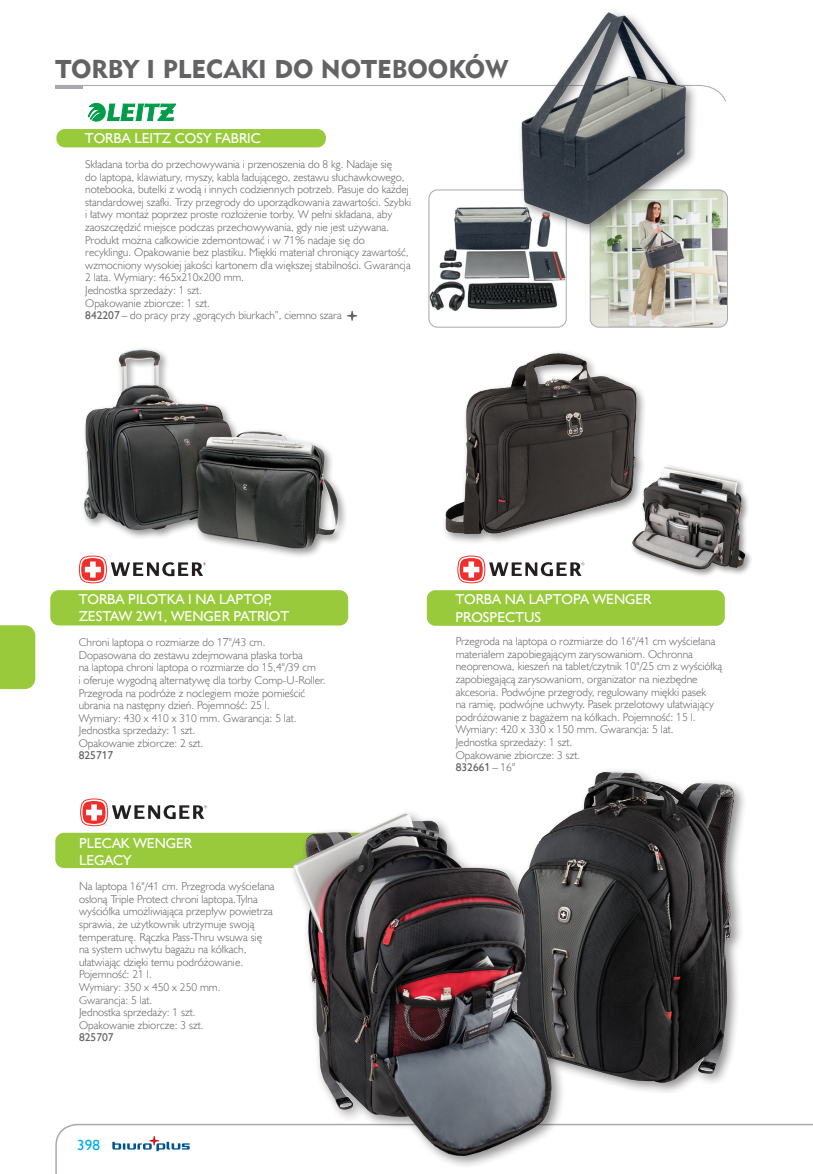
<style>
.page{position:relative;width:813px;height:1174px;background:#fff}
.page>*{position:absolute;margin:0;border:0;box-sizing:border-box;transform-origin:0 0}
.SPIS_TRŚCI_OK{font:25.65px "Geometric 415 Blk EU";color:#636366}
.t1{font:15px "Humanst 521 EU";color:#00aeef}
.opis_produktów{font:14.4px/17.2px "Humanst 521 EU";color:#fff}
.Nazwa_modułu_A{font:14.4px/17.2px "Humanst 521 EU";color:#fff}
.opis_produktów-2{font:11.4px/12.6px "Humanst 521 Lt EU";color:#636366}
.opis_produktów-3{font:11.4px "Humanst 521 EU";color:#636366}
.s1{font-family:"Humanst 521 EU"}
.s2{font-family:"Humanst 521 Lt EU"}
</style>
<div class="page">
<svg style="left:55px;top:1123px;width:757px;height:51px"></svg>
<svg style="left:112px;top:1136px;width:77px;height:15px"></svg>
<div style="left:0;top:625px;width:35px;height:64px;background:#99ca3b"></div>
<div style="left:441px;top:349px;width:206px;height:195px;background:#231f20;opacity:.5"></div>
<img style="left:441px;top:350px;width:202px;height:187px">
<div style="left:629px;top:464px;width:124px;height:113px;background:#231f20;opacity:.5"></div>
<img style="left:631px;top:467px;width:114px;height:103px">
<div style="left:426px;top:590px;width:298px;height:36px;background:#99ca3b;border-radius:9px"></div>
<svg style="left:457px;top:556px;width:127px;height:27px"></svg>
<div style="left:80px;top:346px;width:268px;height:212px;background:#231f20;opacity:.5"></div>
<img style="left:83px;top:350px;width:255px;height:198px">
<div style="left:50px;top:590px;width:298px;height:35px;background:#99ca3b;border-radius:9px"></div>
<svg style="left:79px;top:556px;width:127px;height:27px"></svg>
<div style="left:55px;top:832px;width:336px;height:36px;background:#99ca3b;border-radius:9px"></div>
<svg style="left:80px;top:798px;width:127px;height:28px"></svg>
<div style="left:511px;top:767px;width:236px;height:329px;background:#231f20;opacity:.5"></div>
<img style="left:535px;top:773px;width:64px;height:75px">
<div style="left:288px;top:808px;width:277px;height:361px;background:#231f20;opacity:.5"></div>
<img style="left:291px;top:813px;width:147px;height:335px">
<div style="left:56px;top:129px;width:270px;height:18px;background:#99ca3b;border-radius:9px"></div>
<svg style="left:347px;top:311px;width:10px;height:10px"></svg>
<svg style="left:55px;top:85px;width:671px;height:37px"></svg>
<img style="left:591px;top:190px;width:136px;height:137px">
<div style="left:589px;top:190px;width:138px;height:137px;border:1px solid #a8a9ad;border-radius:9px"></div>
<img style="left:429px;top:190px;width:137px;height:137px">
<div style="left:428px;top:190px;width:138px;height:137px;border:1px solid #a8a9ad;border-radius:9px"></div>
<div style="left:517px;top:8px;width:181px;height:228px;background:#231f20;opacity:.5"></div>
<img style="left:494px;top:9px;width:216px;height:216px">
<p class="SPIS_TRŚCI_OK" style="left:55px;top:54px;width:454px">TORBY I PLECAKI DO NOTEBOOKÓW</p>
<p class="Nazwa_modułu_A" style="left:85px;top:130px;width:177px">TORBA LEITZ COSY FABRIC</p>
<p class="opis_produktów-2" style="left:85px;top:157px;width:327px">Składana torba do przechowywania i przenoszenia do 8 kg. Nadaje się<br>do laptopa, klawiatury, myszy, kabla ładującego, zestawu słuchawkowego, notebooka, butelki z wodą i innych codziennych potrzeb. Pasuje do każdej standardowej szafki. Trzy przegrody do uporządkowania zawartości. Szybki i łatwy montaż poprzez proste rozłożenie torby. W pełni składana, aby zaoszczędzić miejsce podczas przechowywania, gdy nie jest używana.<br>Produkt można całkowicie zdemontować i w 71% nadaje się do recyklingu. Opakowanie bez plastiku. Miękki materiał chroniący zawartość, wzmocniony wysokiej jakości kartonem dla większej stabilności. Gwarancja 2 lata. Wymiary: 465x210x200 mm.</p>
<p class="opis_produktów-2" style="left:85px;top:283px;width:118px">Jednostka sprzedaży: 1 szt.</p>
<p class="opis_produktów-2" style="left:85px;top:296px;width:126px">Opakowanie zbiorcze: 1 szt.</p>
<p class="opis_produktów-2" style="left:85px;top:308px;width:258px"><span class="s1">842207</span> – do pracy przy „gorących biurkach”, ciemno szara</p>
<p class="opis_produktów" style="left:79px;top:590px;width:212px">TORBA PILOTKA I NA LAPTOP,<br>ZESTAW 2W1, WENGER PATRIOT</p>
<p class="opis_produktów-2" style="left:79px;top:636px;width:248px">Chroni laptopa o rozmiarze do 17"/43 cm.<br>Dopasowana do zestawu zdejmowana płaska torba<br>na laptopa chroni laptopa o rozmiarze do 15,4"/39 cm<br>i oferuje wygodną alternatywę dla torby Comp-U-Roller.<br>Przegroda na podróże z noclegiem może pomieścić ubrania na następny dzień. Pojemność: 25 l.<br>Wymiary: 430 x 410 x 310 mm. Gwarancja: 5 lat.</p>
<p class="opis_produktów-2" style="left:79px;top:724px;width:118px">Jednostka sprzedaży: 1 szt.</p>
<p class="opis_produktów-2" style="left:79px;top:736px;width:126px">Opakowanie zbiorcze: 2 szt.</p>
<p class="opis_produktów-3" style="left:79px;top:748px;width:36px">825717</p>
<p class="opis_produktów" style="left:79px;top:834px;width:114px">PLECAK WENGER</p>
<p class="opis_produktów" style="left:79px;top:851px;width:54px">LEGACY</p>
<p class="opis_produktów-2" style="left:79px;top:879px;width:197px">Na laptopa 16"/41 cm. Przegroda wyściełana osłoną Triple Protect chroni laptopa.Tylna wyściółka umożliwiająca przepływ powietrza sprawia, że użytkownik utrzymuje swoją temperaturę. Rączka Pass-Thru wsuwa się na system uchwytu bagażu na kółkach, ułatwiając dzięki temu podróżowanie.<br>Pojemność: 21 l.<br>Wymiary: 350 x 450 x 250 mm.<br>Gwarancja: 5 lat.</p>
<p class="opis_produktów-2" style="left:79px;top:1005px;width:118px">Jednostka sprzedaży: 1 szt.</p>
<p class="opis_produktów-2" style="left:79px;top:1018px;width:126px">Opakowanie zbiorcze: 3 szt.</p>
<p class="opis_produktów-3" style="left:79px;top:1029px;width:36px">825707</p>
<h2 class="t1" style="left:77px;top:1135px;width:24px">398</h2>
<p class="Nazwa_modułu_A" style="left:455px;top:591px;width:197px">TORBA NA LAPTOPA WENGER<br>PROSPECTUS</p>
<p class="opis_produktów-2" style="left:455px;top:635px;width:268px">Przegroda na laptopa o rozmiarze do 16"/41 cm wyściełana materiałem zapobiegającym zarysowaniom. Ochronna neoprenowa, kieszeń na tablet/czytnik 10"/25 cm z wyściółką zapobiegającą zarysowaniom, organizator na niezbędne akcesoria. Podwójne przegrody, regulowany miękki pasek<br>na ramię, podwójne uchwyty. Pasek przelotowy ułatwiający podróżowanie z bagażem na kółkach. Pojemność: 15 l.<br>Wymiary: 420 x 330 x 150 mm. Gwarancja: 5 lat.</p>
<p class="opis_produktów-2" style="left:455px;top:735px;width:118px">Jednostka sprzedaży: 1 szt.</p>
<p class="opis_produktów-2" style="left:455px;top:748px;width:126px">Opakowanie zbiorcze: 3 szt.</p>
<p class="opis_produktów-3" style="left:455px;top:760px;width:61px">832661 <span class="s2">– 16"</span></p>
</div>
